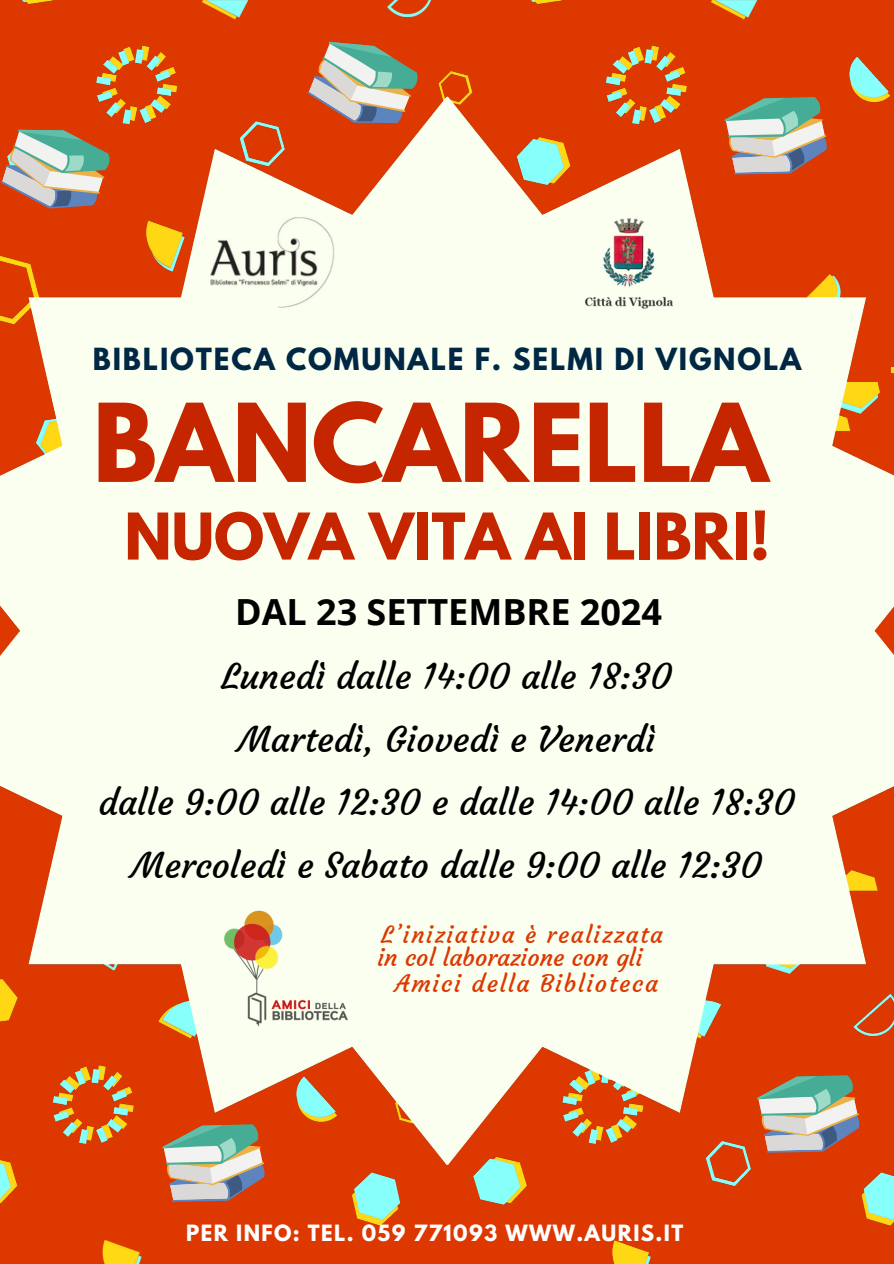
<style>
.page{position:relative;width:894px;height:1264px;background:#fff}
.page>*{position:absolute;margin:0;border:0;box-sizing:border-box;transform-origin:0 0}
.t1{font:700 96.15px "League Spartan";color:#c52600}
.t2{font:700 57px "League Spartan";color:#c52600}
.t3{font:700 36px "Open Sans";color:#000}
.t4{font:35.25px/63px "Courgette";color:#000;text-align:center}
.t5{font:700 27px "League Spartan";letter-spacing:.07em;color:#002744}
.t6{font:24px "Courgette";color:#dc3800}
.t7{font:24px "Courgette";letter-spacing:.07em;color:#dc3800}
.t8{font:23.7px "Courgette";letter-spacing:.07em;color:#dc3800}
.t9{font:700 19.8px "League Spartan";letter-spacing:.07em;color:#fff}
</style>
<div class="page">
<div style="left:0;top:0;width:893px;height:1263px;background:#dc3800"></div>
<img style="left:22px;top:0;width:31px;height:5px">
<img style="left:202px;top:0;width:47px;height:20px">
<img style="left:387px;top:0;width:45px;height:17px">
<img style="left:531px;top:0;width:31px;height:5px">
<img style="left:711px;top:0;width:47px;height:20px">
<img style="left:0;top:41px;width:893px;height:1222px">
<svg style="left:1px;top:130px;width:108px;height:78px"></svg>
<svg style="left:162px;top:1124px;width:102px;height:77px"></svg>
<svg style="left:307px;top:42px;width:110px;height:81px"></svg>
<svg style="left:724px;top:97px;width:102px;height:77px"></svg>
<svg style="left:756px;top:1075px;width:103px;height:77px"></svg>
<img style="left:210px;top:210px;width:124px;height:104px">
<img style="left:578px;top:208px;width:103px;height:104px">
<img style="left:221px;top:907px;width:131px;height:122px">
<h2 class="t5" style="left:93px;top:346px;width:710px">BIBLIOTECA COMUNALE F. SELMI DI VIGNOLA</h2>
<h2 class="t1" style="left:93px;top:395px;width:676px">BANCARELLA</h2>
<h2 class="t2" style="left:124px;top:508px;width:646px">NUOVA VITA AI LIBRI!</h2>
<p class="t3" style="left:235px;top:586px;width:428px">DAL 23 SETTEMBRE 2024</p>
<p class="t4" style="left:98px;top:644px;width:697px">Lunedì dalle 14:00 alle 18:30<br>Martedì, Giovedì e Venerdì<br>dalle 9:00 alle 12:30 e dalle 14:00 alle 18:30<br>Mercoledì e Sabato dalle 9:00 alle 12:30</p>
<h4 class="t8" style="left:381px;top:920px;width:283px">L’iniziativa è realizzata</h4>
<h4 class="t6" style="left:377px;top:942px;width:266px">in col laborazione con gli</h4>
<h4 class="t7" style="left:395px;top:968px;width:265px">Amici della Biblioteca</h4>
<p class="t9" style="left:186px;top:1222px;width:498px">PER INFO: TEL. 059 771093 WWW.AURIS.IT</p>
</div>
